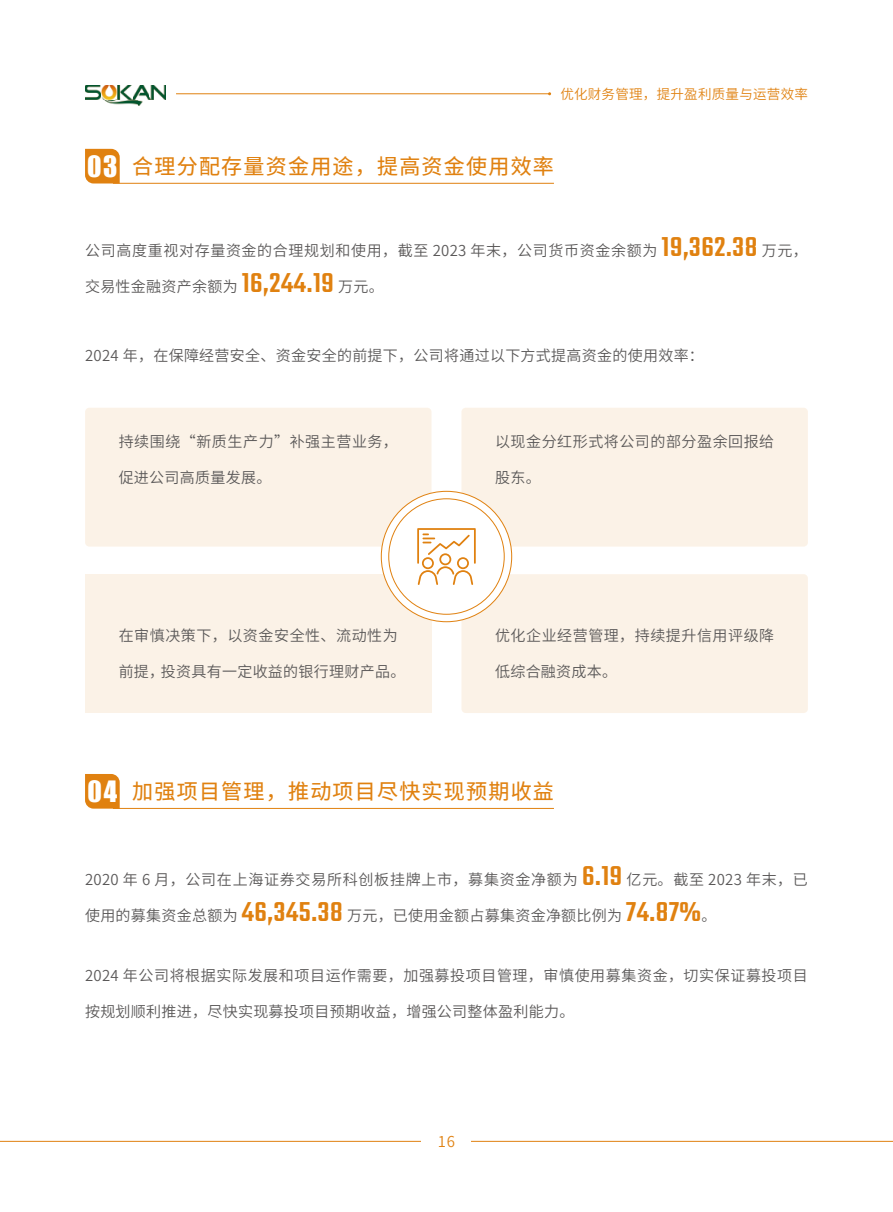
<style>
.page{position:relative;width:893px;height:1212px;background:#fff}
.page>*{position:absolute;margin:0;border:0;box-sizing:border-box;transform-origin:0 0}
.t1{font:27px "Impact";color:#fff}
.t2{font:21px "Dream Han Sans CN W14";letter-spacing:.06em;color:#e08110}
.t3{font:15px "Dream Han Sans CN W10";letter-spacing:.035em;color:#595757}
.t4{font:15px "Dream Han Sans CN W10";color:#e08110}
.t5{font:13.5px "Dream Han Sans CN W10";letter-spacing:.02em;color:#e08110}
.s1{font-family:"Teko";font-weight:500;font-size:30px;color:#e08110}
</style>
<div class="page">
<hr style="left:0;top:1141px;width:893px;height:1px;background:#e08110">
<div style="left:422px;top:1134px;width:49px;height:15px;background:#fff"></div>
<div style="left:85px;top:408px;width:347px;height:139px;background:#fbf2e7;border-radius:4px"></div>
<div style="left:85px;top:574px;width:347px;height:139px;background:#fbf2e7"></div>
<div style="left:461px;top:408px;width:347px;height:139px;background:#fbf2e7;border-radius:4px"></div>
<div style="left:461px;top:574px;width:347px;height:139px;background:#fbf2e7;border-radius:4px"></div>
<svg style="left:85px;top:149px;width:35px;height:34px"></svg>
<hr style="left:113px;top:183px;width:441px;height:1px;background:#e08110">
<svg style="left:85px;top:774px;width:35px;height:35px"></svg>
<hr style="left:113px;top:808px;width:441px;height:1px;background:#e08110">
<img style="left:85px;top:85px;width:81px;height:21px">
<hr style="left:176px;top:93px;width:374px;height:1px;background:#e08110">
<svg style="left:381px;top:491px;width:131px;height:131px;fill:#fff"></svg>
<div style="left:389px;top:499px;width:115px;height:115px;background:#fff;border-radius:50%"></div>
<svg style="left:417px;top:528px;width:59px;height:57px"></svg>
<p class="t5" style="left:560px;top:85px;width:249px">优化财务管理，提升盈利质量与运营效率</p>
<h1 class="t1" style="left:87px;top:145px;width:32px">03</h1>
<h2 class="t2" style="left:132px;top:153px;width:423px">合理分配存量资金用途，提高资金使用效率</h2>
<p class="t3" style="left:85px;top:241px;width:724px">公司高度重视对存量资金的合理规划和使用，截至 2023 年末，公司货币资金余额为 <span class="s1">19,362.38</span> 万元，</p>
<p class="t3" style="left:85px;top:277px;width:300px">交易性金融资产余额为 <span class="s1">16,244.19</span> 万元。</p>
<p class="t3" style="left:85px;top:346px;width:620px">2024 年，在保障经营安全、资金安全的前提下，公司将通过以下方式提高资金的使用效率：</p>
<p class="t3" style="left:119px;top:432px;width:281px">持续围绕“新质生产力”补强主营业务，</p>
<p class="t3" style="left:119px;top:468px;width:154px">促进公司高质量发展。</p>
<p class="t3" style="left:119px;top:626px;width:281px">在审慎决策下，以资金安全性、流动性为</p>
<p class="t3" style="left:119px;top:662px;width:288px">前提，投资具有一定收益的银行理财产品。</p>
<p class="t3" style="left:495px;top:432px;width:281px">以现金分红形式将公司的部分盈余回报给</p>
<p class="t3" style="left:495px;top:468px;width:47px">股东。</p>
<p class="t3" style="left:495px;top:626px;width:281px">优化企业经营管理，持续提升信用评级降</p>
<p class="t3" style="left:495px;top:662px;width:124px">低综合融资成本。</p>
<h1 class="t1" style="left:88px;top:770px;width:31px">04</h1>
<h2 class="t2" style="left:132px;top:778px;width:423px">加强项目管理，推动项目尽快实现预期收益</h2>
<p class="t3" style="left:85px;top:869px;width:724px">2020 年 6 月，公司在上海证券交易所科创板挂牌上市，募集资金净额为 <span class="s1">6.19</span> 亿元。截至 2023 年末，已</p>
<p class="t3" style="left:85px;top:905px;width:633px">使用的募集资金总额为 <span class="s1">46,345.38</span> 万元，已使用金额占募集资金净额比例为 <span class="s1">74.87%</span>。</p>
<p class="t3" style="left:85px;top:966px;width:724px">2024 年公司将根据实际发展和项目运作需要，加强募投项目管理，审慎使用募集资金，切实保证募投项目</p>
<p class="t3" style="left:85px;top:1002px;width:491px">按规划顺利推进，尽快实现募投项目预期收益，增强公司整体盈利能力。</p>
<p class="t4" style="left:438px;top:1132px;width:19px">16</p>
</div>
